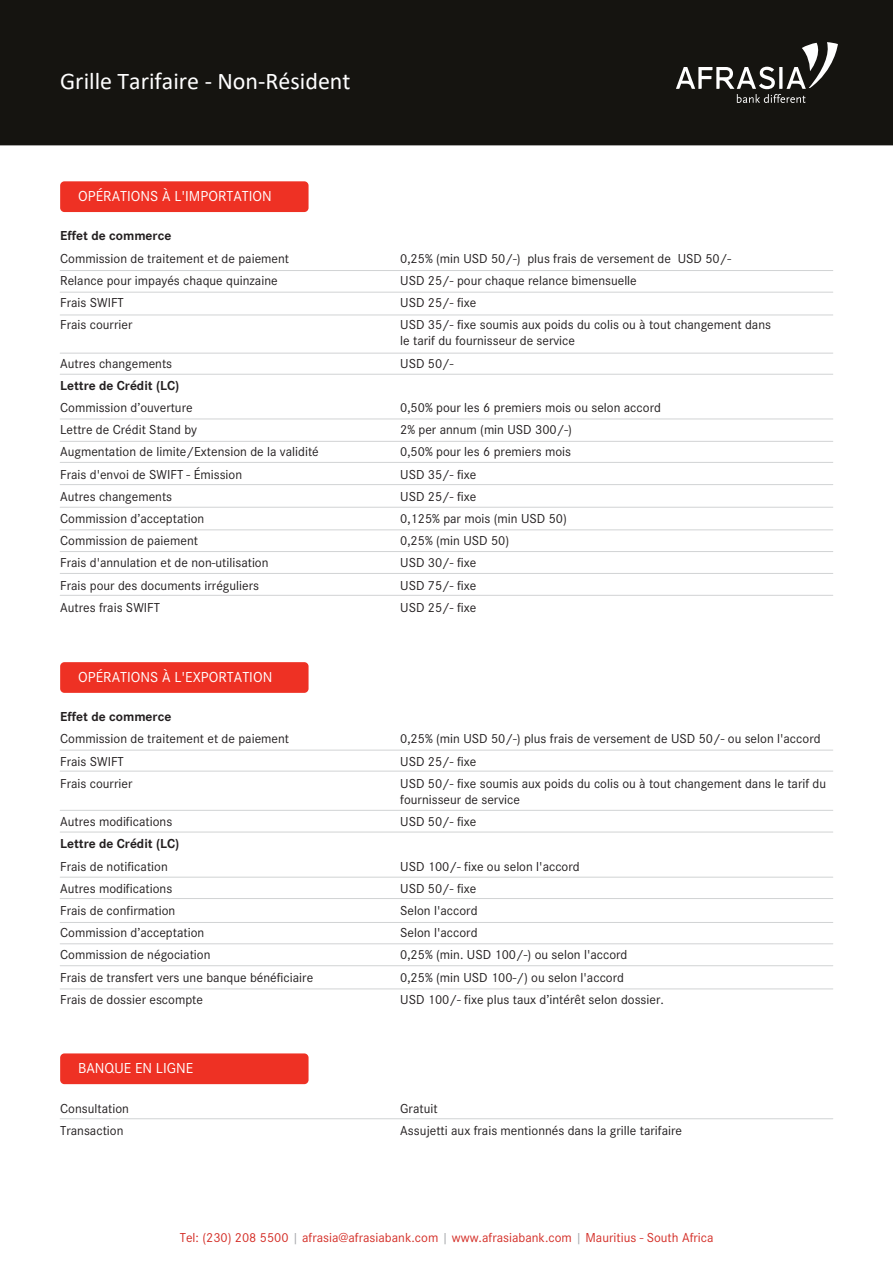
<style>
.page{position:relative;width:893px;height:1263px;background:#fff}
.page>*{position:absolute;margin:0;border:0;box-sizing:border-box;transform-origin:0 0}
.t1{font:24px "Calibri";color:#fff}
.t2{font:15px "Corporate S";color:#fff}
.t3{font:13.5px/22.2px "Corporate S";color:#231f20}
.t4{font:13.5px "Corporate S";color:#d42e27}
.t5{font:700 13.5px "Corporate S";color:#231f20}
.s1{color:#a6a8ab}
</style>
<div class="page">
<div style="left:0;top:0;width:893px;height:145px;background:#151410"></div>
<svg style="left:676px;top:42px;width:162px;height:61px;background:#3e3d3a"></svg>
<hr style="left:60px;top:270px;width:773px;height:1px;background:#d1d3d4">
<hr style="left:60px;top:292px;width:773px;height:1px;background:#d1d3d4">
<hr style="left:60px;top:315px;width:773px;height:1px;background:#d1d3d4">
<hr style="left:60px;top:353px;width:773px;height:1px;background:#d1d3d4">
<hr style="left:60px;top:374px;width:773px;height:1px;background:#d1d3d4">
<hr style="left:60px;top:419px;width:773px;height:1px;background:#d1d3d4">
<hr style="left:60px;top:441px;width:773px;height:1px;background:#d1d3d4">
<hr style="left:60px;top:462px;width:773px;height:1px;background:#d1d3d4">
<hr style="left:60px;top:484px;width:773px;height:1px;background:#d1d3d4">
<hr style="left:60px;top:507px;width:773px;height:1px;background:#d1d3d4">
<hr style="left:60px;top:529px;width:773px;height:1px;background:#d1d3d4">
<hr style="left:60px;top:551px;width:773px;height:1px;background:#d1d3d4">
<hr style="left:60px;top:573px;width:773px;height:1px;background:#d1d3d4">
<hr style="left:60px;top:595px;width:773px;height:1px;background:#d1d3d4">
<div style="left:60px;top:181px;width:249px;height:31px;background:#ee3124;border-radius:4px"></div>
<hr style="left:60px;top:750px;width:773px;height:1px;background:#d1d3d4">
<hr style="left:60px;top:771px;width:773px;height:1px;background:#d1d3d4">
<hr style="left:60px;top:810px;width:773px;height:1px;background:#d1d3d4">
<hr style="left:60px;top:832px;width:773px;height:1px;background:#d1d3d4">
<hr style="left:60px;top:877px;width:773px;height:1px;background:#d1d3d4">
<hr style="left:60px;top:898px;width:773px;height:1px;background:#d1d3d4">
<hr style="left:60px;top:922px;width:773px;height:1px;background:#d1d3d4">
<hr style="left:60px;top:943px;width:773px;height:1px;background:#d1d3d4">
<hr style="left:60px;top:965px;width:773px;height:1px;background:#d1d3d4">
<hr style="left:60px;top:988px;width:773px;height:1px;background:#d1d3d4">
<div style="left:60px;top:662px;width:249px;height:31px;background:#ee3124;border-radius:4px"></div>
<div style="left:60px;top:1053px;width:249px;height:31px;background:#ee3124;border-radius:4px"></div>
<hr style="left:60px;top:1118px;width:773px;height:1px;background:#d1d3d4">
<h1 class="t1" style="left:60px;top:65px;width:292px">Grille Tarifaire - Non-Résident</h1>
<p class="t2" style="left:78px;top:188px;width:195px">OPÉRATIONS À L'IMPORTATION</p>
<p class="t5" style="left:60px;top:228px;width:113px">Effet de commerce</p>
<p class="t3" style="left:60px;top:247px;width:231px">Commission de traitement et de paiement<br>Relance pour impayés chaque quinzaine<br>Frais SWIFT<br>Frais courrier</p>
<p class="t3" style="left:60px;top:352px;width:114px">Autres changements</p>
<p class="t5" style="left:60px;top:378px;width:121px">Lettre de Crédit (LC)</p>
<p class="t3" style="left:60px;top:396px;width:260px">Commission d’ouverture<br>Lettre de Crédit Stand by<br>Augmentation de limite/Extension de la validité<br>Frais d'envoi de SWIFT - Émission<br>Autres changements<br>Commission d’acceptation<br>Commission de paiement<br>Frais d'annulation et de non-utilisation<br>Frais pour des documents irréguliers<br>Autres frais SWIFT</p>
<p class="t2" style="left:78px;top:669px;width:196px">OPÉRATIONS À L'EXPORTATION</p>
<p class="t5" style="left:60px;top:709px;width:113px">Effet de commerce</p>
<p class="t3" style="left:60px;top:728px;width:231px">Commission de traitement et de paiement<br>Frais SWIFT<br>Frais courrier</p>
<p class="t3" style="left:60px;top:811px;width:114px">Autres modifications</p>
<p class="t5" style="left:60px;top:836px;width:121px">Lettre de Crédit (LC)</p>
<p class="t3" style="left:60px;top:855px;width:255px">Frais de notification<br>Autres modifications<br>Frais de confirmation<br>Commission d’acceptation<br>Commission de négociation<br>Frais de transfert vers une banque bénéficiaire<br>Frais de dossier escompte</p>
<p class="t2" style="left:78px;top:1060px;width:117px">BANQUE EN LIGNE</p>
<p class="t3" style="left:400px;top:247px;width:372px">0,25% (min USD 50/-) plus frais de versement de USD 50/-<br>USD 25/- pour chaque relance bimensuelle<br>USD 25/- fixe<br>USD 35/- fixe soumis aux poids du colis ou à tout changement dans</p>
<p class="t3" style="left:400px;top:330px;width:176px">le tarif du fournisseur de service<br>USD 50/-</p>
<p class="t3" style="left:400px;top:396px;width:262px">0,50% pour les 6 premiers mois ou selon accord<br>2% per annum (min USD 300/-)<br>0,50% pour les 6 premiers mois<br>USD 35/- fixe<br>USD 25/- fixe<br>0,125% par mois (min USD 50)<br>0,25% (min USD 50)<br>USD 30/- fixe<br>USD 75/- fixe<br>USD 25/- fixe</p>
<p class="t3" style="left:400px;top:728px;width:427px">0,25% (min USD 50/-) plus frais de versement de USD 50/- ou selon l'accord<br>USD 25/- fixe<br>USD 50/- fixe soumis aux poids du colis ou à tout changement dans le tarif du</p>
<p class="t3" style="left:400px;top:788px;width:121px">fournisseur de service<br>USD 50/- fixe</p>
<p class="t3" style="left:400px;top:855px;width:265px">USD 100/- fixe ou selon l'accord<br>USD 50/- fixe<br>Selon l'accord<br>Selon l'accord<br>0,25% (min. USD 100/-) ou selon l'accord<br>0,25% (min USD 100-/) ou selon l'accord<br>USD 100/- fixe plus taux d’intérêt selon dossier.</p>
<p class="t3" style="left:60px;top:1097px;width:70px">Consultation<br>Transaction</p>
<p class="t3" style="left:400px;top:1097px;width:283px">Gratuit<br>Assujetti aux frais mentionnés dans la grille tarifaire</p>
<p class="t4" style="left:180px;top:1230px;width:535px">Tel: (230) 208 5500 <span class="s1">|</span> afrasia@afrasiabank.com <span class="s1">|</span> www.afrasiabank.com <span class="s1">|</span> Mauritius - South Africa</p>
</div>
